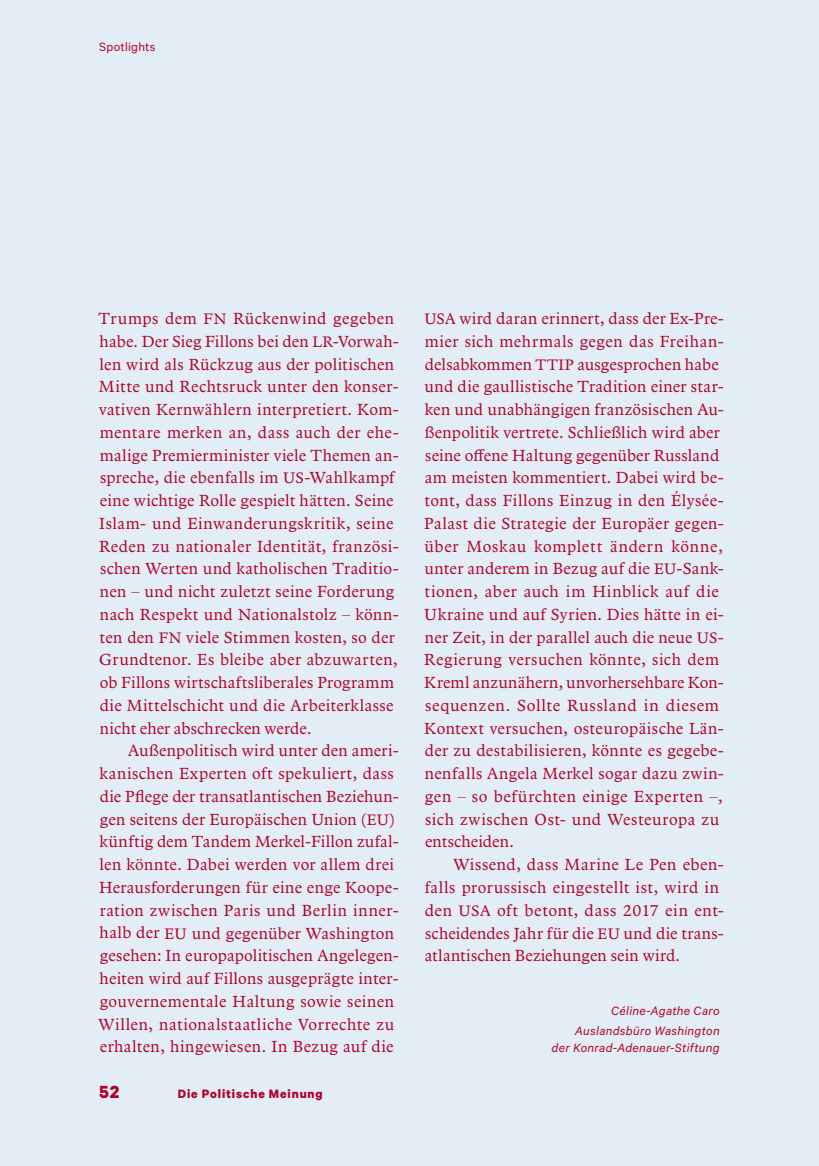
<style>
.page{position:relative;width:819px;height:1166px;background:#e3edf6}
.page>*{position:absolute;margin:0;border:0;box-sizing:border-box;transform-origin:0 0}
.t1{font:700 19.78px "Calibre";color:#af052a}
.t2{font:16.62px/22.8px "Arbesco DT";letter-spacing:.02em;color:#af052a}
.t3{font:italic 13.65px/20.7px "Calibre";letter-spacing:.02em;color:#af052a;text-align:right}
.t4{font:700 13.65px "Calibre";letter-spacing:.065em;color:#af052a}
.t5{font:13.65px "Calibre";letter-spacing:.02em;color:#af052a}
.s1{font-size:15.75px}
</style>
<div class="page">
<p class="t5" style="left:99px;top:39px;width:58px">Spotlights</p>
<p class="t2" style="left:99px;top:308px;width:301px">Trumps dem <span class="s1">FN</span> Rückenwind gegeben habe. Der Sieg Fillons bei den <span class="s1">LR</span>-Vorwah&shy;len wird als Rückzug aus der politischen Mitte und Rechtsruck unter den konser&shy;vativen Kernwählern interpretiert. Kom&shy;mentare merken an, dass auch der ehe&shy;malige Premierminister viele Themen an&shy;spreche, die ebenfalls im <span class="s1">US</span>-Wahlkampf eine wichtige Rolle gespielt hätten. Seine Islam- und Einwanderungskritik, seine Reden zu nationaler Identität, französi&shy;schen Werten und katholischen Traditio&shy;nen – und nicht zuletzt seine Forderung nach Respekt und Nationalstolz – könn&shy;ten den <span class="s1">FN</span> viele Stimmen kosten, so der Grundtenor. Es bleibe aber abzuwarten, ob Fillons wirtschaftsliberales Programm die Mittelschicht und die Arbeiterklasse nicht eher abschrecken werde.</p>
<p class="t2" style="left:98px;top:740px;width:301px;text-indent:30px">Außenpolitisch wird unter den ameri&shy;kanischen Experten oft spekuliert, dass die Pflege der transatlantischen Beziehun&shy;gen seitens der Europäischen Union (<span class="s1">EU</span>) künftig dem Tandem Merkel-Fillon zufal&shy;len könnte. Dabei werden vor allem drei Herausforderungen für eine enge Koope&shy;ration zwischen Paris und Berlin inner&shy;halb der <span class="s1">EU</span> und gegenüber Washington gesehen: In europapolitischen Angelegen&shy;heiten wird auf Fillons ausgeprägte inter&shy;gouvernementale Haltung sowie seinen Willen, nationalstaatliche Vorrechte zu erhalten, hingewiesen. In Bezug auf die</p>
<p class="t1" style="left:99px;top:1079px;width:22px">52</p>
<p class="t4" style="left:178px;top:1085px;width:146px">Die Politische Meinung</p>
<p class="t2" style="left:424px;top:308px;width:301px"><span class="s1">USA</span> wird daran erinnert, dass der Ex-Pre&shy;mier sich mehrmals gegen das Freihan&shy;delsabkommen <span class="s1">TTIP</span> ausgesprochen habe und die gaullistische Tradition einer star&shy;ken und unabhängigen französischen Au&shy;ßenpolitik vertrete. Schließlich wird aber seine offene Haltung gegenüber Russland am meisten kommentiert. Dabei wird be&shy;tont, dass Fillons Einzug in den Élysée-Palast die Strategie der Europäer gegen&shy;über Moskau komplett ändern könne, unter anderem in Bezug auf die <span class="s1">EU</span>-Sank&shy;tionen, aber auch im Hinblick auf die Ukraine und auf Syrien. Dies hätte in ei&shy;ner Zeit, in der parallel auch die neue <span class="s1">US</span>-Regierung versuchen könnte, sich dem Kreml anzunähern, unvorhersehbare Kon&shy;sequenzen. Sollte Russland in diesem Kontext versuchen, osteuropäische Län&shy;der zu destabilisieren, könnte es gegebe&shy;nenfalls Angela Merkel sogar dazu zwin&shy;gen – so befürchten einige Experten –, sich zwischen Ost- und Westeuropa zu entscheiden.</p>
<p class="t2" style="left:424px;top:854px;width:300px;text-indent:29px">Wissend, dass Marine Le Pen eben&shy;falls prorussisch eingestellt ist, wird in den <span class="s1">USA</span> oft betont, dass 2017 ein ent&shy;scheidendes Jahr für die <span class="s1">EU</span> und die trans&shy;atlantischen Beziehungen sein wird.</p>
<p class="t3" style="left:575px;top:999px;width:146px">Céline-Agathe Caro<br>Auslandsbüro Washington</p>
<p class="t3" style="left:551px;top:1037px;width:169px">der Konrad-Adenauer-Stiftung</p>
</div>
